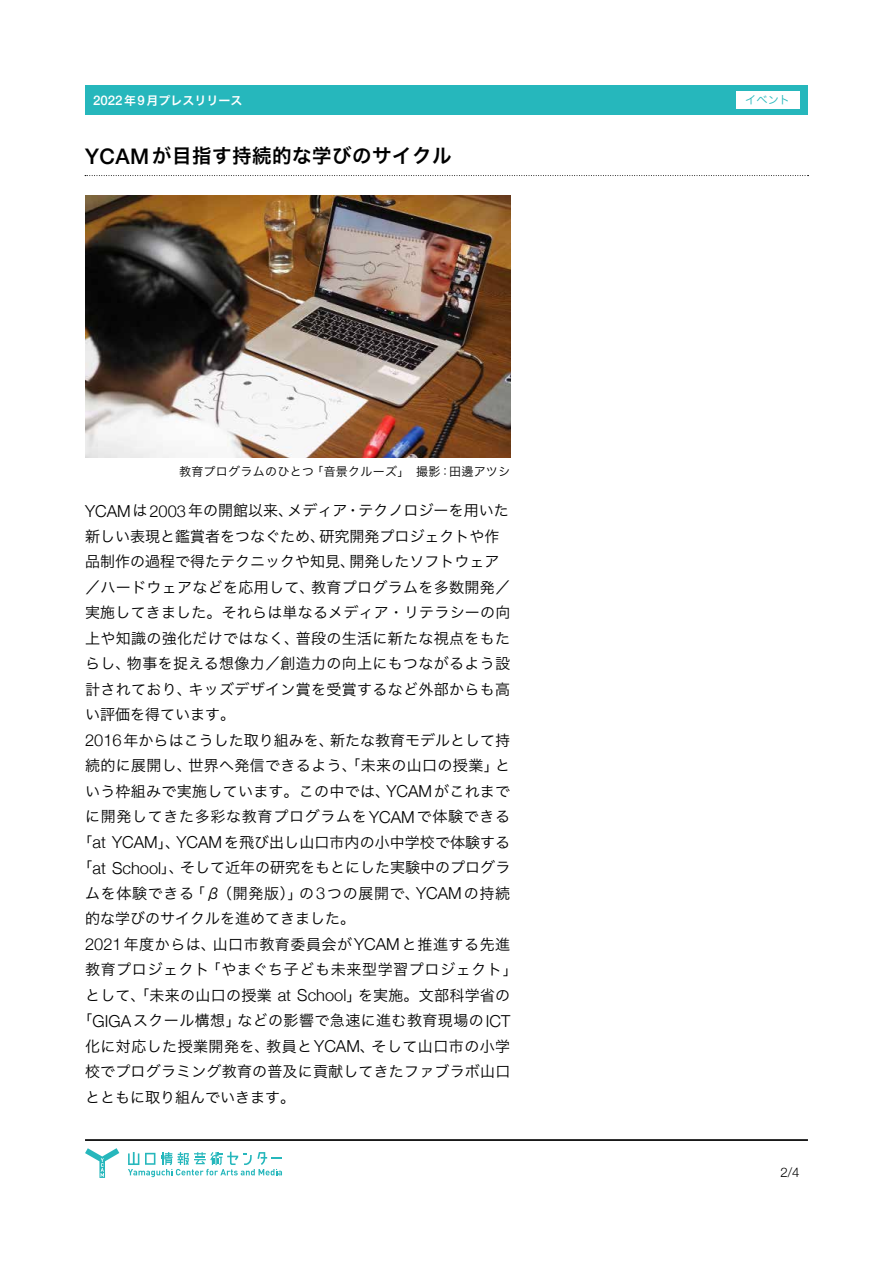
<style>
.page{position:relative;width:893px;height:1263px;background:#fff}
.page>*{position:absolute;margin:0;border:0;box-sizing:border-box;transform-origin:0 0}
.t1{font:19.5px "Hira Kaku Pro W6";letter-spacing:.025em;color:#000}
.t2{font:15px "Hira Kaku Pro W3";letter-spacing:.02em;color:#000}
.t3{font:15px "Hira Kaku Pro W3";color:#000}
.t4{font:15px "Hira Kaku Pro W3";letter-spacing:.045em;color:#000}
.t5{font:15px "Hira Kaku Pro W3";letter-spacing:.04em;color:#000}
.t6{font:300 13.2px "Helvetica Neue";color:#000}
.t7{font:12px "Hira Kaku Pro W3";letter-spacing:.025em;color:#000}
.t8{font:12px "Hira Kaku Pro W6";color:#fff}
.t9{font:11.25px "Hira Kaku Pro W3";color:#26b7bc}
.s1{font-family:"Helvetica Neue";font-weight:500;font-size:13.2px}
.s2{font-family:"Helvetica Neue";font-weight:500;font-size:21.45px}
.s3{font-family:"Helvetica Neue";font-weight:300;font-size:16.5px}
</style>
<div class="page">
<svg style="left:85px;top:1148px;width:34px;height:30px"></svg>
<svg style="left:128px;top:1152px;width:154px;height:25px"></svg>
<div style="left:85px;top:85px;width:723px;height:30px;background:#26b7bc"></div>
<hr style="left:85px;top:1139px;width:723px;height:1px;background:#000">
<hr style="left:85px;top:1140px;width:723px;height:1px;background:#000">
<svg style="left:85px;top:175px;width:723px;height:1px"></svg>
<img style="left:85px;top:196px;width:425px;height:261px">
<div style="left:736px;top:91px;width:64px;height:17px;background:#fff"></div>
<p class="t8" style="left:93px;top:89px;width:151px"><span class="s1">2022</span>年<span class="s1">9</span>月プレスリリース</p>
<p class="t9" style="left:745px;top:90px;width:47px">イベント</p>
<h1 class="t1" style="left:85px;top:138px;width:368px"><span class="s2">YCAM</span>が目指す持続的な学びのサイクル</h1>
<p class="t7" style="left:179px;top:461px;width:333px">教育プログラムのひとつ「音景クルーズ」　撮影：田邊アツシ</p>
<p class="t3" style="left:85px;top:497px;width:425px"><span class="s3">YCAM</span>は<span class="s3">2003</span>年の開館以来、メディア・テクノロジーを用いた</p>
<p class="t3" style="left:85px;top:523px;width:416px">新しい表現と鑑賞者をつなぐため、研究開発プロジェクトや作</p>
<p class="t3" style="left:85px;top:548px;width:416px">品制作の過程で得たテクニックや知見、開発したソフトウェア</p>
<p class="t2" style="left:85px;top:574px;width:427px">／ハードウェアなどを応用して、教育プログラムを多数開発／</p>
<p class="t2" style="left:85px;top:599px;width:427px">実施してきました。それらは単なるメディア・リテラシーの向</p>
<p class="t2" style="left:85px;top:625px;width:427px">上や知識の強化だけではなく、普段の生活に新たな視点をもた</p>
<p class="t2" style="left:85px;top:650px;width:427px">らし、物事を捉える想像力／創造力の向上にもつながるよう設</p>
<p class="t2" style="left:85px;top:676px;width:427px">計されており、キッズデザイン賞を受賞するなど外部からも高</p>
<p class="t3" style="left:85px;top:701px;width:151px">い評価を得ています。</p>
<p class="t3" style="left:85px;top:727px;width:427px"><span class="s3">2016</span>年からはこうした取り組みを、新たな教育モデルとして持</p>
<p class="t2" style="left:85px;top:752px;width:427px">続的に展開し、世界へ発信できるよう、「未来の山口の授業」と</p>
<p class="t2" style="left:85px;top:778px;width:427px">いう枠組みで実施しています。この中では、<span class="s3">YCAM</span>がこれまで</p>
<p class="t4" style="left:85px;top:803px;width:427px">に開発してきた多彩な教育プログラムを<span class="s3">YCAM</span>で体験できる</p>
<p class="t2" style="left:78px;top:829px;width:434px">「<span class="s3">at YCAM</span>」、<span class="s3">YCAM</span>を飛び出し山口市内の小中学校で体験する</p>
<p class="t3" style="left:78px;top:854px;width:434px">「<span class="s3">at School</span>」、そして近年の研究をもとにした実験中のプログラ</p>
<p class="t4" style="left:85px;top:880px;width:427px">ムを体験できる「β（開発版）」の<span class="s3">3</span>つの展開で、<span class="s3">YCAM</span>の持続</p>
<p class="t3" style="left:85px;top:905px;width:271px">的な学びのサイクルを進めてきました。</p>
<p class="t2" style="left:85px;top:931px;width:427px"><span class="s3">2021</span>年度からは、山口市教育委員会が<span class="s3">YCAM</span>と推進する先進</p>
<p class="t5" style="left:85px;top:956px;width:434px">教育プロジェクト「やまぐち子ども未来型学習プロジェクト」</p>
<p class="t2" style="left:85px;top:982px;width:427px">として、「未来の山口の授業 <span class="s3">at School</span>」を実施。文部科学省の</p>
<p class="t2" style="left:78px;top:1007px;width:434px">「<span class="s3">GIGA</span>スクール構想」などの影響で急速に進む教育現場の<span class="s3">ICT</span></p>
<p class="t2" style="left:85px;top:1033px;width:427px">化に対応した授業開発を、教員と<span class="s3">YCAM</span>、そして山口市の小学</p>
<p class="t2" style="left:85px;top:1058px;width:427px">校でプログラミング教育の普及に貢献してきたファブラボ山口</p>
<p class="t3" style="left:85px;top:1084px;width:211px">とともに取り組んでいきます。</p>
<p class="t6" style="left:780px;top:1161px;width:21px">2/4</p>
</div>
